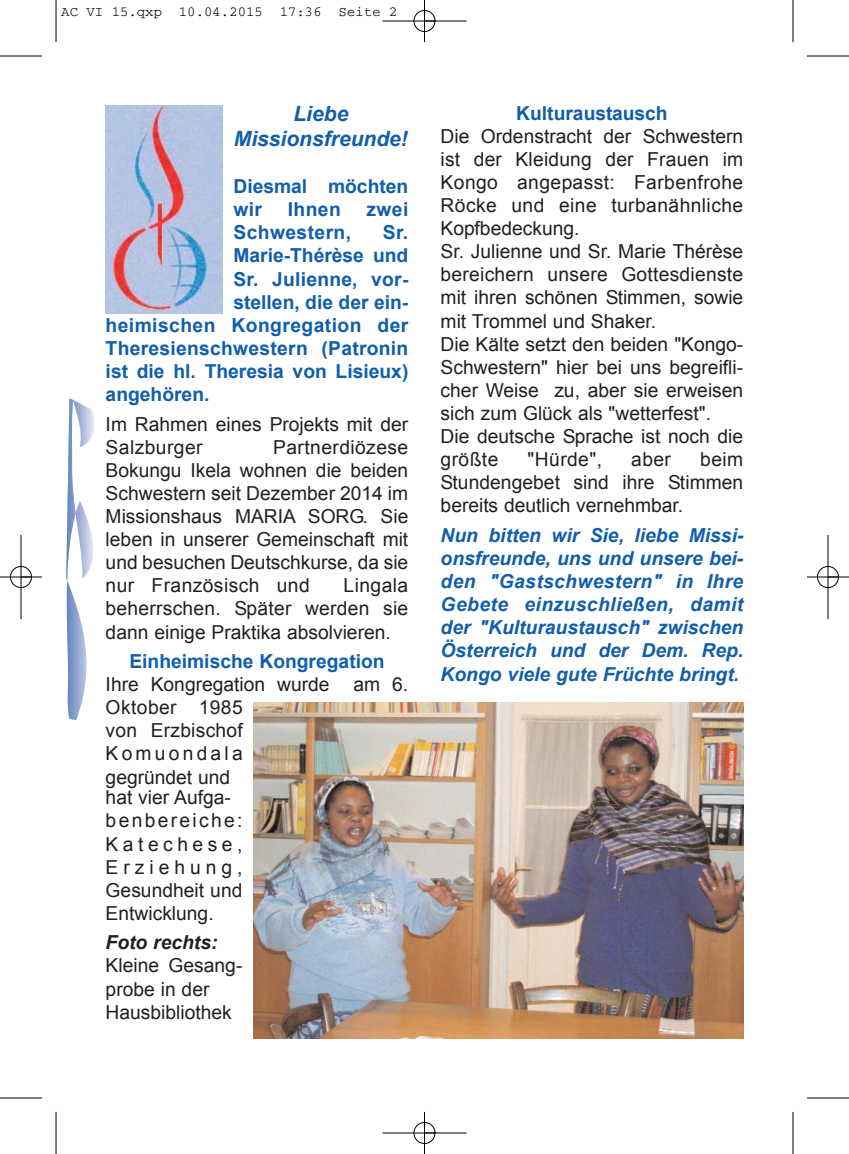
<style>
.page{position:relative;width:849px;height:1154px;background:#fff}
.page>*{position:absolute;margin:0;border:0;box-sizing:border-box;transform-origin:0 0}
.t1{font:italic 700 21px/25.2px "Arial";color:#105eac;text-align:center}
.t2{font:19.25px/23.1px "Arial";color:#231f20}
.t3{font:italic 700 19.25px/23.1px "Arial";color:#105eac;text-align:justify}
.t4{font:700 19.25px/23.1px "Arial";color:#105eac}
.t5{font:700 19.25px "Arial";letter-spacing:.02em;color:#105eac}
.t6{font:italic 700 19.25px "Arial";color:#231f20}
.t7{font:14px "Courier";color:#000}
</style>
<div class="page">
<img style="left:106px;top:106px;width:116px;height:208px">
<img style="left:254px;top:702px;width:489px;height:336px">
<hr style="left:66px;top:398px;width:1px;height:322px;background:#2c64b0">
<hr style="left:67px;top:398px;width:1px;height:322px;background:#3667b2">
<hr style="left:68px;top:398px;width:1px;height:322px;background:#3e6bb4">
<hr style="left:69px;top:398px;width:1px;height:322px;background:#466eb6">
<hr style="left:70px;top:398px;width:1px;height:322px;background:#4e72b8">
<hr style="left:71px;top:398px;width:1px;height:322px;background:#5475ba">
<hr style="left:72px;top:398px;width:1px;height:322px;background:#5b7abc">
<hr style="left:73px;top:398px;width:1px;height:322px;background:#617dbe">
<hr style="left:74px;top:398px;width:1px;height:322px;background:#6882c0">
<hr style="left:75px;top:398px;width:1px;height:322px;background:#6e86c3">
<hr style="left:76px;top:398px;width:1px;height:322px;background:#748ac5">
<hr style="left:77px;top:398px;width:1px;height:322px;background:#7a8fc8">
<hr style="left:78px;top:398px;width:1px;height:322px;background:#8093ca">
<hr style="left:79px;top:398px;width:1px;height:322px;background:#8698cd">
<hr style="left:80px;top:398px;width:1px;height:322px;background:#8b9dd0">
<hr style="left:81px;top:398px;width:1px;height:322px;background:#92a2d3">
<hr style="left:82px;top:398px;width:1px;height:322px;background:#9aa8d6">
<hr style="left:83px;top:398px;width:1px;height:322px;background:#9fadd8">
<hr style="left:84px;top:398px;width:1px;height:322px;background:#a6b3db">
<hr style="left:85px;top:398px;width:1px;height:322px;background:#acb8de">
<hr style="left:86px;top:398px;width:1px;height:322px;background:#b4bee1">
<hr style="left:87px;top:398px;width:1px;height:322px;background:#bbc3e3">
<hr style="left:88px;top:398px;width:1px;height:322px;background:#c2cae7">
<hr style="left:89px;top:398px;width:1px;height:322px;background:#cad0ea">
<hr style="left:90px;top:398px;width:1px;height:322px;background:#d1d6ec">
<hr style="left:91px;top:398px;width:1px;height:322px;background:#d9ddf0">
<hr style="left:92px;top:398px;width:1px;height:322px;background:#e0e3f3">
<hr style="left:93px;top:398px;width:1px;height:322px;background:#e8eaf6">
<hr style="left:94px;top:398px;width:1px;height:322px;background:#f0f1f9">
<hr style="left:95px;top:398px;width:1px;height:322px;background:#f4f5fb">
<hr style="left:56px;top:0;width:1px;height:42px;background:#000">
<hr style="left:0;top:56px;width:42px;height:1px;background:#000">
<hr style="left:792px;top:0;width:1px;height:42px;background:#000">
<hr style="left:807px;top:56px;width:42px;height:1px;background:#000">
<hr style="left:56px;top:1112px;width:1px;height:42px;background:#000">
<hr style="left:0;top:1097px;width:42px;height:1px;background:#000">
<hr style="left:792px;top:1112px;width:1px;height:42px;background:#000">
<hr style="left:807px;top:1097px;width:42px;height:1px;background:#000">
<div style="left:413px;top:10px;width:22px;height:22px;border:1px solid #fff;border-radius:50%"></div>
<div style="left:413px;top:1122px;width:22px;height:22px;border:1px solid #fff;border-radius:50%"></div>
<div style="left:817px;top:566px;width:22px;height:22px;border:1px solid #fff;border-radius:50%"></div>
<hr style="left:382px;top:21px;width:84px;height:1px;background:#000">
<hr style="left:382px;top:1132px;width:84px;height:1px;background:#000">
<hr style="left:21px;top:535px;width:1px;height:84px;background:#000">
<hr style="left:827px;top:535px;width:1px;height:84px;background:#000">
<hr style="left:424px;top:0;width:1px;height:42px;background:#000">
<hr style="left:424px;top:1112px;width:1px;height:42px;background:#000">
<hr style="left:0;top:577px;width:42px;height:1px;background:#000">
<hr style="left:807px;top:577px;width:42px;height:1px;background:#000">
<div style="left:414px;top:10px;width:21px;height:22px;border:1px solid #000;border-radius:50%"></div>
<div style="left:414px;top:1122px;width:21px;height:21px;border:1px solid #000;border-radius:50%"></div>
<div style="left:10px;top:566px;width:22px;height:22px;border:1px solid #000;border-radius:50%"></div>
<div style="left:817px;top:566px;width:21px;height:22px;border:1px solid #000;border-radius:50%"></div>
<p class="t7" style="left:61px;top:7px;width:338px">AC VI 15.qxp 10.04.2015 17:36 Seite 2</p>
<p class="t1" style="left:234px;top:101px;width:175px">Liebe<br>Missionsfreunde!</p>
<p class="t4" style="left:233px;top:175px;width:176px">Diesmal möchten wir</p>
<p class="t4" style="left:288px;top:198px;width:55px">Ihnen</p>
<p class="t4" style="left:366px;top:198px;width:43px">zwei</p>
<p class="t5" style="left:233px;top:222px;width:119px">Schwestern,</p>
<p class="t4" style="left:383px;top:221px;width:27px">Sr.</p>
<p class="t4" style="left:233px;top:244px;width:176px">Marie-Thérèse und</p>
<p class="t4" style="left:233px;top:267px;width:176px">Sr. Julienne, vor-</p>
<p class="t4" style="left:233px;top:290px;width:176px">stellen, die der ein-</p>
<p class="t5" style="left:106px;top:314px;width:304px">heimischen Kongregation der</p>
<p class="t4" style="left:106px;top:337px;width:304px">Theresienschwestern (Patronin</p>
<p class="t4" style="left:106px;top:360px;width:304px">ist die hl. Theresia von Lisieux)</p>
<p class="t4" style="left:106px;top:383px;width:105px">angehören.</p>
<p class="t2" style="left:106px;top:412px;width:304px">Im Rahmen eines Projekts mit der<br>Salzburger</p>
<p class="t2" style="left:106px;top:435px;width:304px;text-align:justify;text-indent:168px">Partnerdiözese Bokungu Ikela wohnen die beiden Schwestern seit Dezember 2014 im Missionshaus MARIA SORG. Sie leben in unserer Gemeinschaft mit und besuchen Deutschkurse, da sie nur Französisch und</p>
<p class="t2" style="left:106px;top:574px;width:304px;text-align:justify;text-indent:238px">Lingala beherrschen. Später werden sie dann einige Praktika absolvieren.</p>
<p class="t4" style="left:129px;top:650px;width:257px">Einheimische Kongregation</p>
<p class="t2" style="left:106px;top:673px;width:304px">Ihre Kongregation wurde am 6.<br>Oktober 1985<br>von Erzbischof<br>Komuondala<br>gegründet und</p>
<p class="t2" style="left:106px;top:786px;width:138px">hat vier Aufga&shy;benbereiche:<br>Katechese,<br>Erziehung,<br>Gesundheit und<br>Entwicklung.</p>
<p class="t6" style="left:106px;top:932px;width:113px">Foto rechts:</p>
<p class="t2" style="left:106px;top:954px;width:138px">Kleine Gesang&shy;probe in der<br>Hausbibliothek</p>
<p class="t4" style="left:516px;top:101px;width:153px">Kulturaustausch</p>
<p class="t2" style="left:440px;top:124px;width:304px">Die Ordenstracht der Schwestern ist der Kleidung der Frauen im<br>Kongo angepasst: Farbenfrohe<br>Röcke und eine turbanähnliche<br>Kopfbedeckung.<br>Sr. Julienne und Sr. Marie Thérèse bereichern unsere Gottesdienste mit ihren schönen Stimmen, sowie mit Trommel und Shaker.<br>Die Kälte setzt den beiden "Kongo-<br>Schwestern" hier bei uns begreifli&shy;cher Weise zu, aber sie erweisen sich zum Glück als "wetterfest".<br>Die deutsche Sprache ist noch die größte</p>
<p class="t2" style="left:527px;top:448px;width:76px">"Hürde",</p>
<p class="t2" style="left:631px;top:448px;width:41px">aber</p>
<p class="t2" style="left:440px;top:448px;width:304px;text-align:justify;text-indent:260px">beim Stundengebet sind ihre Stimmen bereits deutlich vernehmbar.</p>
<p class="t3" style="left:440px;top:524px;width:304px">Nun bitten wir Sie, liebe Missi&shy;onsfreunde, uns und unsere bei&shy;den "Gastschwestern" in Ihre Gebete einzuschließen, damit der "Kulturaustausch" zwischen Österreich und der Dem. Rep.<br>Kongo viele gute Früchte bringt.</p>
</div>
